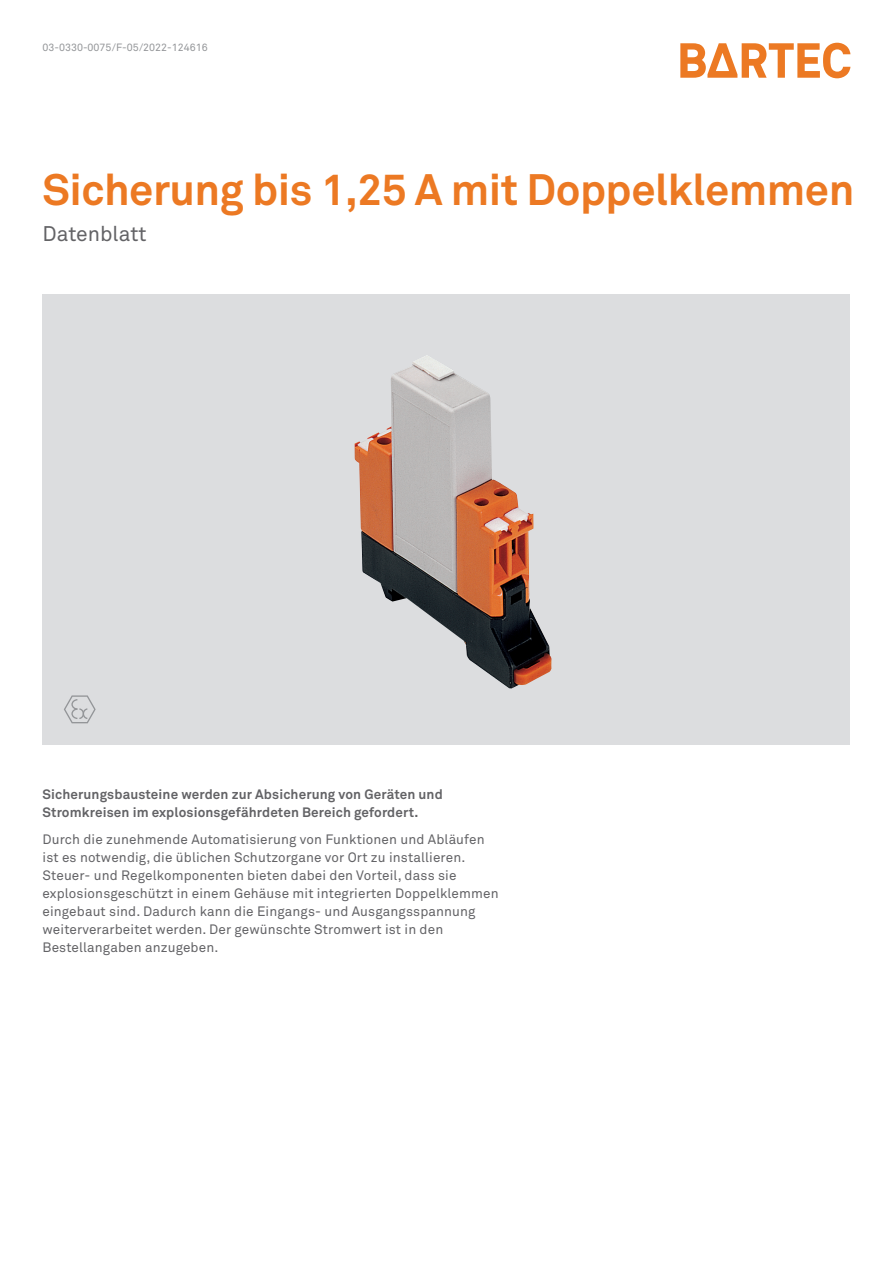
<style>
.page{position:relative;width:893px;height:1263px;background:#fff}
.page>*{position:absolute;margin:0;border:0;box-sizing:border-box;transform-origin:0 0}
.t1{font:700 43.5px "Akkurat Pro";letter-spacing:-.01em;color:#ec7923}
.t2{font:21px "Akkurat Pro";color:#636366}
.t3{font:13.5px/18px "Akkurat Pro";letter-spacing:.01em;color:#636366}
.t4{font:700 13.5px/18px "Akkurat Pro";letter-spacing:.01em;color:#636366}
.Page_Numbers___Runni{font:10.5px "Akkurat Pro";color:#939598}
</style>
<div class="page">
<div style="left:43px;top:294px;width:807px;height:451px;background:#dcdddf"></div>
<svg style="left:64px;top:695px;width:32px;height:28px"></svg>
<svg style="left:680px;top:43px;width:170px;height:35px"></svg>
<img style="left:355px;top:355px;width:197px;height:333px">
<p class="Page_Numbers___Runni" style="left:43px;top:41px;width:167px">03-0330-0075/F-05/2022-124616</p>
<p class="t1" style="left:43px;top:162px;width:813px">Sicherung bis 1,25 A mit Doppelklemmen</p>
<p class="t2" style="left:43px;top:221px;width:105px">Datenblatt</p>
<p class="t4" style="left:43px;top:785px;width:402px">Sicherungsbausteine werden zur Absicherung von Geräten und<br>Stromkreisen im explosionsgefährdeten Bereich gefordert.</p>
<p class="t3" style="left:43px;top:830px;width:458px">Durch die zunehmende Automatisierung von Funktionen und Abläufen ist es notwendig, die üblichen Schutzorgane vor Ort zu installieren.<br>Steuer- und Regelkomponenten bieten dabei den Vorteil, dass sie explosionsgeschützt in einem Gehäuse mit integrierten Doppelklemmen eingebaut sind. Dadurch kann die Eingangs- und Ausgangsspannung weiterverarbeitet werden. Der gewünschte Stromwert ist in den Bestellangaben anzugeben.</p>
</div>
